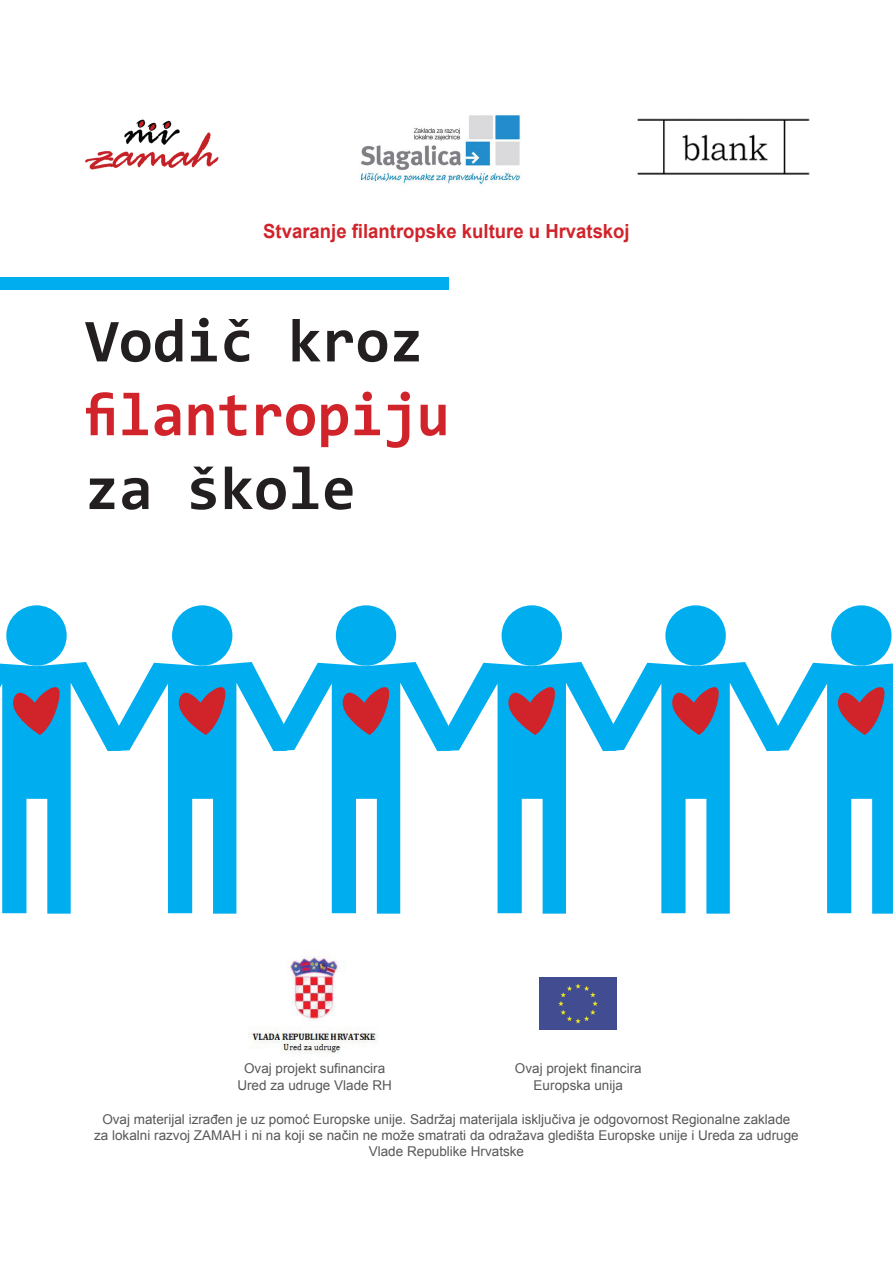
<style>
.page{position:relative;width:893px;height:1263px;background:#fff}
.page>*{position:absolute;margin:0;border:0;box-sizing:border-box;transform-origin:0 0}
.t1{font:700 61.5px "Consolas";color:#231f20}
.t2{font:700 61.5px "Consolas";color:#d1232a}
.t3{font:700 19.5px "Arial";color:#d1232a;scale:.95 1}
.t4{font:13.5px/16.2px "Arial";color:#57585a;text-align:center}
</style>
<div class="page">
<img style="left:85px;top:119px;width:133px;height:50px">
<img style="left:360px;top:115px;width:160px;height:69px">
<img style="left:637px;top:118px;width:173px;height:57px">
<svg style="left:0;top:605px;width:117px;height:309px"></svg>
<svg style="left:117px;top:605px;width:164px;height:309px"></svg>
<svg style="left:175px;top:678px;width:55px;height:57px;background:#59729a"></svg>
<svg style="left:281px;top:605px;width:165px;height:309px"></svg>
<svg style="left:338px;top:678px;width:56px;height:57px;background:#58739b"></svg>
<svg style="left:446px;top:605px;width:164px;height:309px"></svg>
<svg style="left:504px;top:678px;width:56px;height:57px;background:#58739b"></svg>
<svg style="left:610px;top:605px;width:166px;height:309px"></svg>
<svg style="left:668px;top:678px;width:56px;height:57px;background:#58739b"></svg>
<svg style="left:776px;top:605px;width:117px;height:309px"></svg>
<div style="left:0;top:277px;width:449px;height:13px;background:#00aeef"></div>
<img style="left:248px;top:957px;width:130px;height:98px">
<div style="left:540px;top:978px;width:77px;height:51px;background:#414d90"></div>
<h2 class="t3" style="left:263px;top:217px;width:387px">Stvaranje filantropske kulture u Hrvatskoj</h2>
<h1 class="t1" style="left:85px;top:302px;width:340px">Vodič kroz</h1>
<h1 class="t2" style="left:85px;top:376px;width:366px">filantropiju</h1>
<h1 class="t1" style="left:85px;top:449px;width:272px">za škole</h1>
<p class="t4" style="left:237px;top:1060px;width:156px">Ovaj projekt sufinancira<br>Ured za udruge Vlade RH</p>
<p class="t4" style="left:515px;top:1060px;width:128px">Ovaj projekt financira<br>Europska unija</p>
<p class="t4" style="left:94px;top:1111px;width:706px">Ovaj materijal izrađen je uz pomoć Europske unije. Sadržaj materijala isključiva je odgovornost Regionalne zaklade za lokalni razvoj ZAMAH i ni na koji se način ne može smatrati da odražava gledišta Europske unije i Ureda za udruge<br>Vlade Republike Hrvatske</p>
</div>
